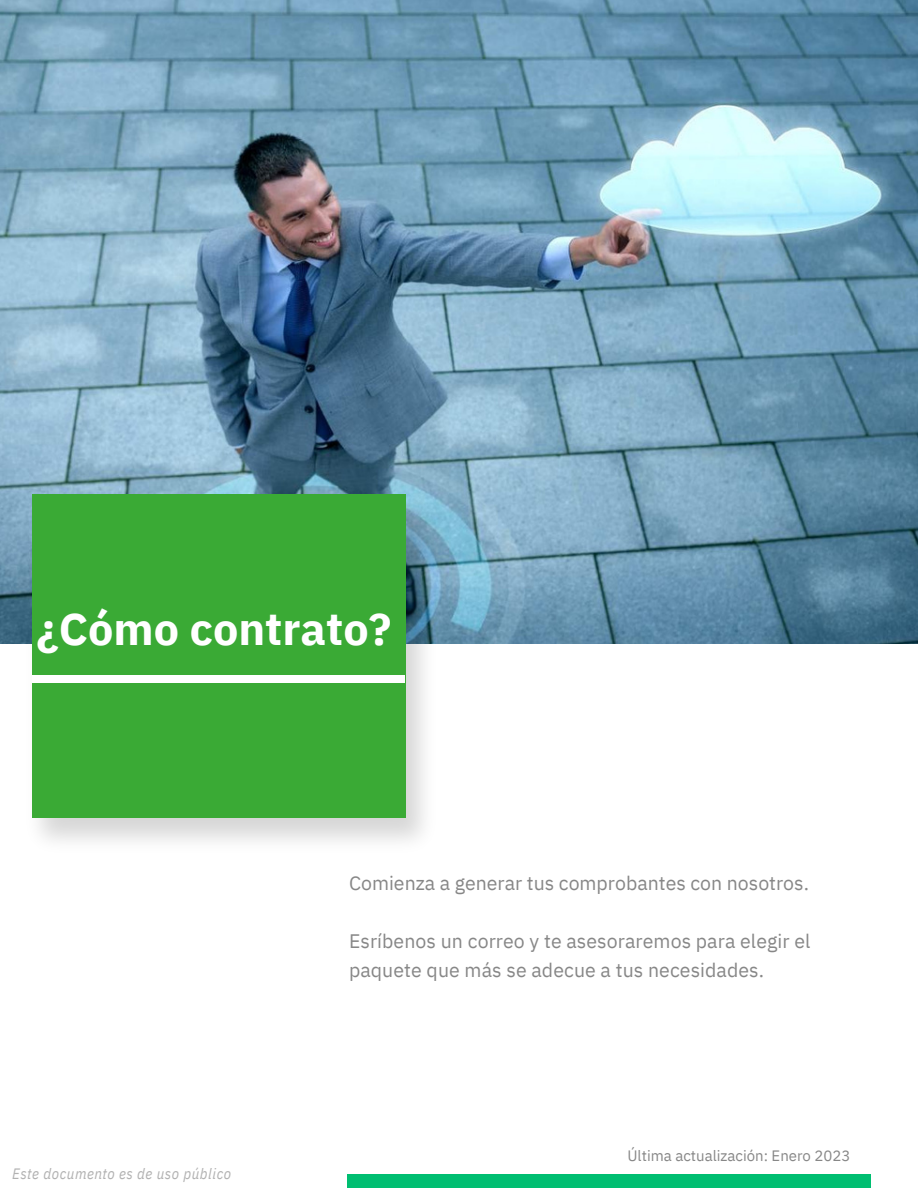
<style>
.page{position:relative;width:918px;height:1188px;background:#fff}
.page>*{position:absolute;margin:0;border:0;box-sizing:border-box;transform-origin:0 0}
.t1{font:700 45px "IBM Plex Sans";color:#fff}
.t2{font:19.5px/29.2px "IBM Plex Sans";letter-spacing:.005em;color:#878787}
.t3{font:15px "IBM Plex Sans";color:#878787}
.t4{font:italic 15px "IBM Plex Sans Cond";letter-spacing:.035em;color:#b2b2b2}
</style>
<div class="page">
<img style="left:0;top:0;width:918px;height:644px">
<img style="left:17px;top:483px;width:428px;height:359px">
<div style="left:32px;top:495px;width:373px;height:323px;background:#3aaa35"></div>
<div style="left:32px;top:675px;width:373px;height:8px;background:#fff"></div>
<div style="left:347px;top:1174px;width:523px;height:14px;background:#00be71"></div>
<h1 class="t1" style="left:37px;top:599px;width:356px">¿Cómo contrato?</h1>
<p class="t2" style="left:349px;top:868px;width:461px">Comienza a generar tus comprobantes con nosotros.</p>
<p class="t2" style="left:349px;top:926px;width:463px">Esríbenos un correo y te asesoraremos para elegir el paquete que más se adecue a tus necesidades.</p>
<p class="t4" style="left:12px;top:1163px;width:221px">Este documento es de uso público</p>
<p class="t3" style="left:627px;top:1146px;width:225px">Última actualización: Enero 2023</p>
</div>
